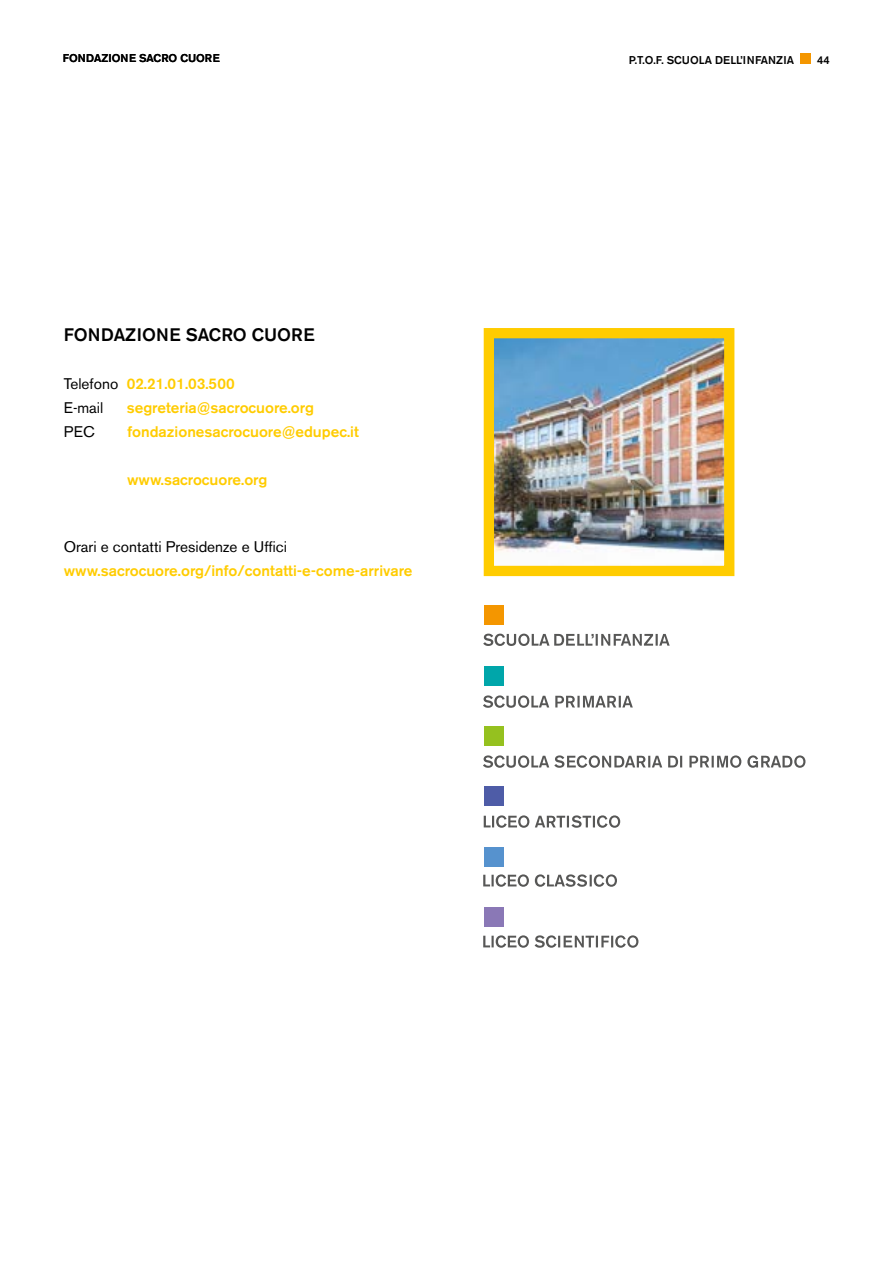
<style>
.page{position:relative;width:893px;height:1263px;background:#fff}
.page>*{position:absolute;margin:0;border:0;box-sizing:border-box;transform-origin:0 0}
.t1{font:500 18px "Akzidenz Grotesk BE";color:#000}
.t2{font:500 15.3px/24px "Akzidenz Grotesk BE";color:#fc0}
.t3{font:15.3px "Akzidenz Grotesk BE";color:#000}
.t4{font:500 11.25px "Akzidenz Grotesk BE";color:#000}
.s1{font-weight:400;color:#000}
</style>
<div class="page">
<div style="left:800px;top:53px;width:11px;height:11px;background:#f49600"></div>
<img style="left:495px;top:339px;width:228px;height:214px">
<div style="left:484px;top:328px;width:250px;height:248px;border:10px solid #fc0"></div>
<svg style="left:484px;top:815px;width:136px;height:13px"></svg>
<div style="left:484px;top:786px;width:19px;height:20px;background:#4e5ca7"></div>
<svg style="left:483px;top:755px;width:322px;height:13px"></svg>
<div style="left:484px;top:726px;width:19px;height:20px;background:#95c11f"></div>
<svg style="left:483px;top:695px;width:150px;height:13px"></svg>
<div style="left:484px;top:666px;width:19px;height:19px;background:#00a6aa"></div>
<svg style="left:483px;top:634px;width:187px;height:12px"></svg>
<div style="left:484px;top:605px;width:19px;height:20px;background:#f49600"></div>
<svg style="left:483px;top:874px;width:134px;height:13px"></svg>
<div style="left:484px;top:847px;width:19px;height:19px;background:#5692ce"></div>
<svg style="left:483px;top:935px;width:155px;height:13px"></svg>
<div style="left:484px;top:907px;width:19px;height:20px;background:#8a78b6"></div>
<p class="t4" style="left:63px;top:51px;width:158px">FONDAZIONE SACRO CUORE</p>
<p class="t4" style="left:629px;top:53px;width:167px">P.T.O.F. SCUOLA DELL’INFANZIA</p>
<p class="t4" style="left:817px;top:53px;width:14px">44</p>
<p class="t1" style="left:64px;top:323px;width:252px">FONDAZIONE SACRO CUORE</p>
<p class="t2" style="left:64px;top:371px;width:172px"><span class="s1">Telefono</span> 02.21.01.03.500<br><span class="s1">E-mail</span></p>
<p class="t2" style="left:127px;top:395px;width:189px">segreteria@sacrocuore.org</p>
<p class="t3" style="left:64px;top:422px;width:32px">PEC</p>
<p class="t2" style="left:127px;top:419px;width:233px">fondazionesacrocuore@edupec.it</p>
<p class="t2" style="left:127px;top:467px;width:142px">www.sacrocuore.org</p>
<p class="t3" style="left:64px;top:537px;width:225px">Orari e contatti Presidenze e Uffici</p>
<p class="t2" style="left:64px;top:558px;width:350px">www.sacrocuore.org/info/contatti-e-come-arrivare</p>
</div>
